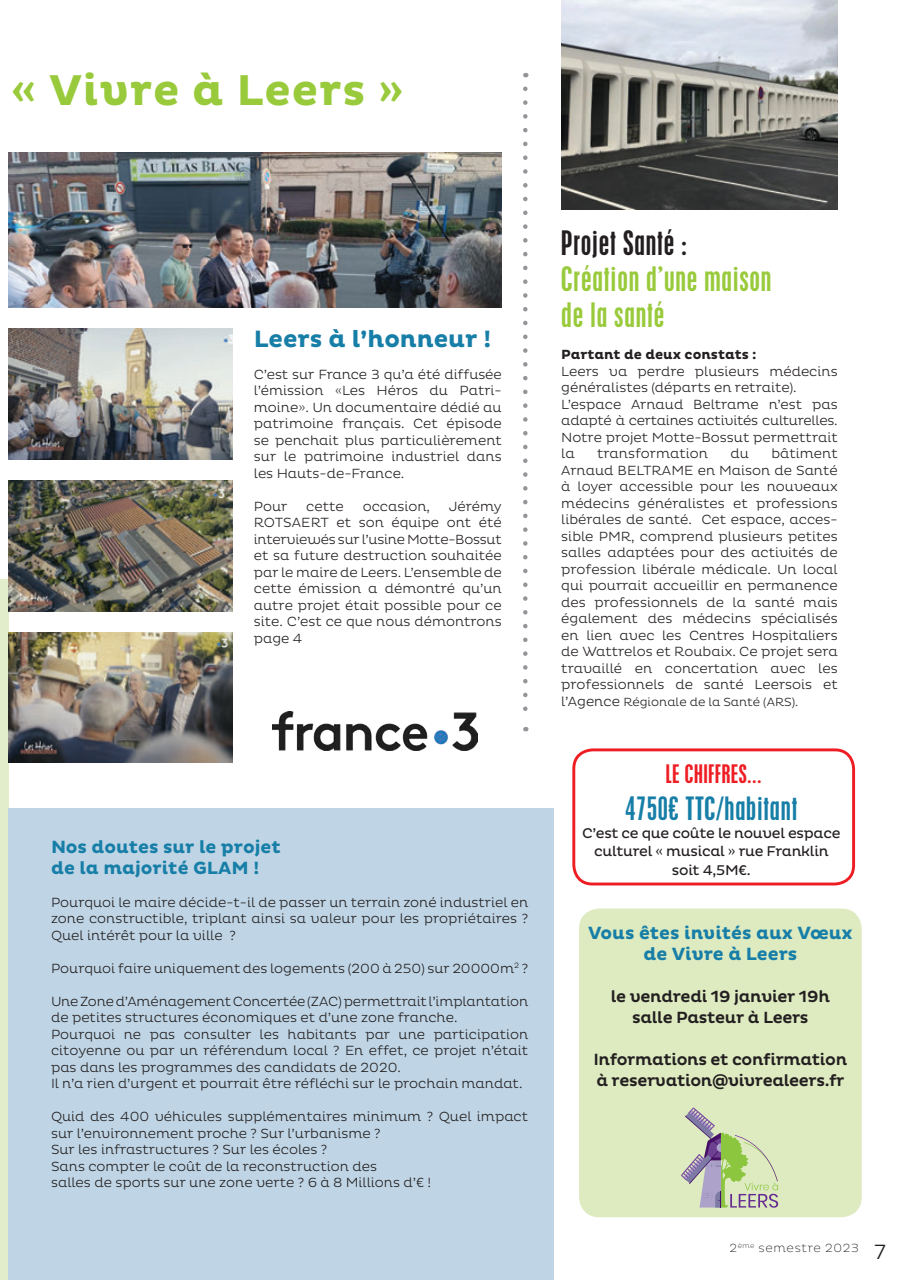
<style>
.page{position:relative;width:910px;height:1280px;background:#fff}
.page>*{position:absolute;margin:0;border:0;box-sizing:border-box;transform-origin:0 0}
.t1{font:700 43.8px "Pluto";letter-spacing:.02em;color:#99ca3b}
.t2{font:condensed 30px/36px "Placard MT Std";letter-spacing:.025em;color:#99ca3b}
.t3{font:condensed 30px "Placard MT Std";letter-spacing:.025em;color:#231f20}
.t4{font:condensed 28.65px "Placard MT Std";letter-spacing:.025em;color:#177ea7}
.t5{font:700 24px "Pluto";color:#177ea7}
.t6{font:condensed 22.8px "Placard MT Std";letter-spacing:.025em;color:#ee1d23}
.t7{font:300 21px "Pluto";color:#231f20}
.t8{font:700 18px/21px "Pluto";color:#177ea7}
.t9{font:500 16.5px/21px "Pluto";letter-spacing:-.02em;color:#231f20;text-align:center}
.t10{font:14.4px/18.5px "Pluto";letter-spacing:-.02em;color:#231f20;text-align:center}
.t11{font:300 13.5px/16.5px "Pluto";color:#231f20;text-align:justify}
.t12{font:700 13.5px "Pluto";color:#231f20}
.t13{font:300 12px "Pluto";color:#231f20}
.t14{font:200 12px "Pluto";letter-spacing:.055em;color:#231f20}
.s1{font-size:13.5px}
</style>
<div class="page">
<div style="left:0;top:580px;width:9px;height:700px;background:#e2eecb"></div>
<div style="left:9px;top:808px;width:545px;height:472px;background:#bfd5e5"></div>
<img style="left:272px;top:712px;width:205px;height:38px">
<img style="left:9px;top:480px;width:224px;height:131px">
<img style="left:9px;top:329px;width:224px;height:130px">
<img style="left:9px;top:153px;width:493px;height:155px">
<img style="left:9px;top:632px;width:224px;height:131px">
<img style="left:561px;top:0;width:277px;height:209px">
<svg style="left:523px;top:89px;width:5px;height:642px"></svg>
<div style="left:572px;top:748px;width:283px;height:137px;border:3px solid #ee1d23;border-radius:19px"></div>
<div style="left:580px;top:910px;width:280px;height:306px;background:#deebc1;border-radius:19px"></div>
<div style="left:579px;top:908px;width:283px;height:309px;border:3px solid #deebc1;border-radius:19px"></div>
<svg style="left:681px;top:1107px;width:97px;height:101px"></svg>
<h1 class="t1" style="left:11px;top:65px;width:394px">« Vivre à Leers »</h1>
<h3 class="t5" style="left:254px;top:325px;width:239px">Leers à l’honneur !</h3>
<p class="t11" style="left:254px;top:366px;width:249px">C’est sur France 3 qu’a été diffusée l’émission «Les Héros du Patri&shy;moine». Un documentaire dédié au patrimoine français. Cet épisode se penchait plus particulièrement sur le patrimoine industriel dans les Hauts-de-France.</p>
<p class="t11" style="left:254px;top:498px;width:35px">Pour</p>
<p class="t11" style="left:306px;top:498px;width:39px">cette</p>
<p class="t11" style="left:363px;top:498px;width:69px">occasion,</p>
<p class="t11" style="left:254px;top:498px;width:249px;text-indent:195px">Jérémy ROTSAERT et son équipe ont été interviewés sur l’usine Motte-Bossut et sa future destruction souhaitée par le maire de Leers. L’ensemble de cette émission a démontré qu’un autre projet était possible pour ce site. C’est ce que nous démontrons page 4</p>
<h3 class="t8" style="left:51px;top:837px;width:231px">Nos doutes sur le projet de la majorité GLAM !</h3>
<p class="t11" style="left:51px;top:894px;width:479px">Pourquoi le maire décide-t-il de passer un terrain zoné industriel en zone constructible, triplant ainsi sa valeur pour les propriétaires ?<br>Quel intérêt pour la ville ?</p>
<p class="t11" style="left:51px;top:960px;width:479px">Pourquoi faire uniquement des logements (200 à 250) sur 20000m<sup>2</sup> ?</p>
<p class="t11" style="left:51px;top:993px;width:479px;text-align:left">Une Zone d’Aménagement Concertée (ZAC) permettrait l’implantation de petites structures économiques et d’une zone franche.<br>Pourquoi ne pas consulter les habitants par une participation citoyenne ou par un référendum local ? En effet, ce projet n’était pas dans les programmes des candidats de 2020.<br>Il n’a rien d’urgent et pourrait être réfléchi sur le prochain mandat.</p>
<p class="t11" style="left:51px;top:1108px;width:479px;text-align:left">Quid des 400 véhicules supplémentaires minimum ? Quel impact sur l’environnement proche ? Sur l’urbanisme ?<br>Sur les infrastructures ? Sur les écoles ?<br>Sans compter le coût de la reconstruction des<br>salles de sports sur une zone verte ? 6 à 8 Millions d’€ !</p>
<h2 class="t3" style="left:561px;top:225px;width:127px">Projet Santé :</h2>
<h2 class="t2" style="left:561px;top:261px;width:212px">Création d’une maison de la santé</h2>
<p class="t12" style="left:561px;top:347px;width:197px">Partant de deux constats :</p>
<p class="t11" style="left:561px;top:363px;width:278px;text-align:left">Leers va perdre plusieurs médecins généralistes (départs en retraite).<br>L’espace Arnaud Beltrame n’est pas adapté à certaines activités culturelles.<br>Notre projet Motte-Bossut permettrait la</p>
<p class="t11" style="left:561px;top:446px;width:278px;text-indent:210px">bâtiment Arnaud BELTRAME en Maison de Santé à loyer accessible pour les nouveaux médecins généralistes et professions libérales de santé. Cet espace, acces&shy;sible PMR, comprend plusieurs petites salles adaptées pour des activités de profession libérale médicale. Un local qui pourrait accueillir en permanence des professionnels de la santé mais également des médecins spécialisés en lien avec les Centres Hospitaliers de Wattrelos et Roubaix. Ce projet sera travaillé en concertation avec les professionnels de santé Leersois et</p>
<p class="t13" style="left:561px;top:695px;width:239px"><span class="s1">l’Agence</span> Régionale de la Santé (ARS).</p>
<p class="t11" style="left:597px;top:446px;width:112px">transformation</p>
<p class="t11" style="left:730px;top:446px;width:20px">du</p>
<h3 class="t6" style="left:666px;top:760px;width:98px">LE CHIFFRES...</h3>
<h3 class="t4" style="left:625px;top:791px;width:173px">4750€ TTC/habitant</h3>
<p class="t10" style="left:582px;top:824px;width:260px">C’est ce que coûte le nouvel espace culturel « musical » rue Franklin soit 4,5M€.</p>
<h3 class="t8" style="left:588px;top:923px;width:266px;text-align:center">Vous êtes invités aux Vœux de Vivre à Leers</h3>
<p class="t9" style="left:611px;top:986px;width:220px">le vendredi 19 janvier 19h salle Pasteur à Leers</p>
<p class="t9" style="left:594px;top:1049px;width:255px;text-align:left">Informations et confirmation à reservation@vivrealeers.fr</p>
<p class="t14" style="left:729px;top:1241px;width:131px">2<sup>ème</sup> semestre 2023</p>
<h3 class="t7" style="left:875px;top:1239px;width:13px">7</h3>
</div>
